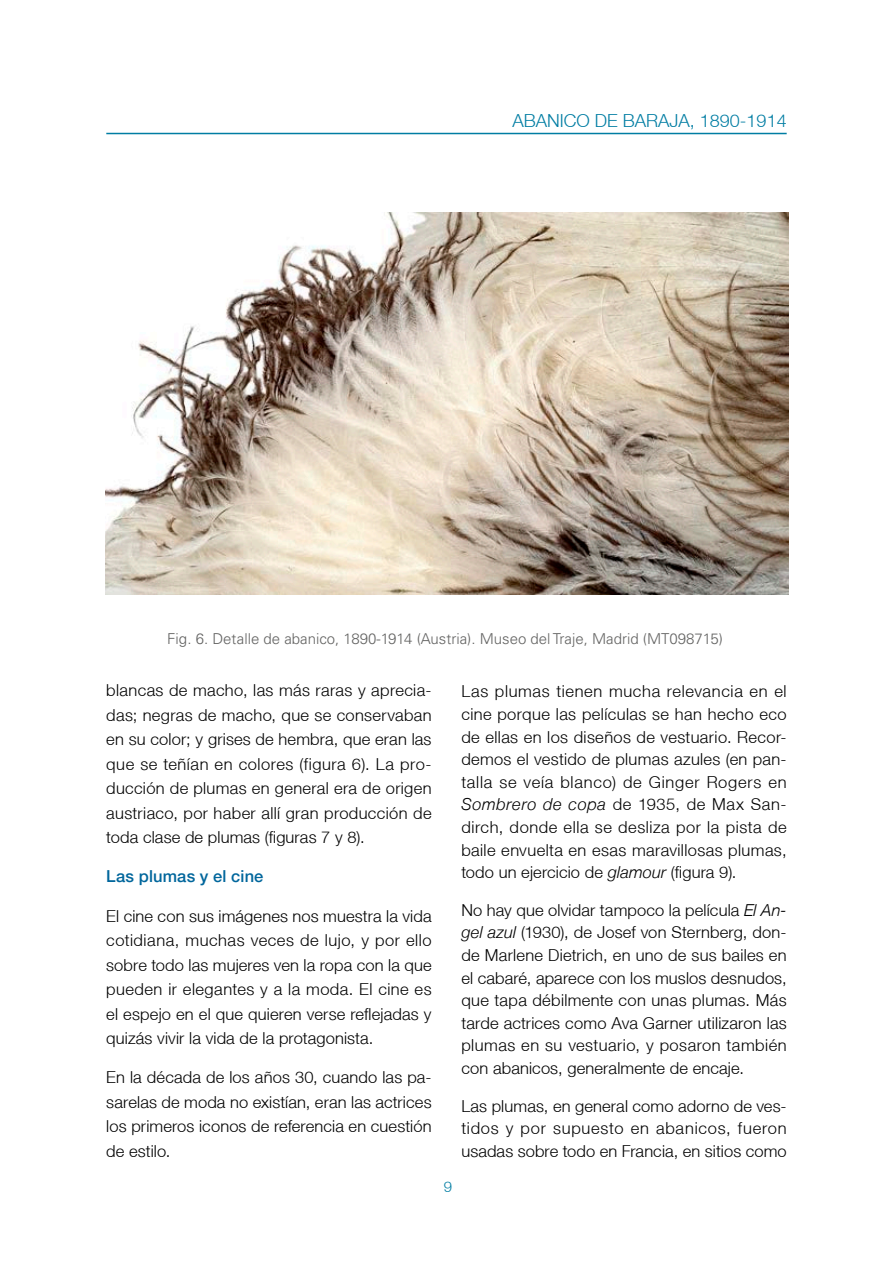
<style>
.page{position:relative;width:893px;height:1263px;background:#fff}
.page>*{position:absolute;margin:0;border:0;box-sizing:border-box;transform-origin:0 0}
.t1{font:300 18px "Helvetica Neue LT";color:#007da3}
.t2{font:300 16.5px/22.6px "Helvetica Neue LT";letter-spacing:.01em;color:#000;text-align:justify}
.t3{font:500 16.5px "Helvetica Neue LT";letter-spacing:.01em;color:#00669c}
.t4{font:300 15px "Univers LT Std";color:#636362}
.t5{font:300 15px "Helvetica Neue LT";color:#007da3}
.s1{font-style:italic}
</style>
<div class="page">
<hr style="left:106px;top:133px;width:681px;height:1px;background:#007da3">
<img style="left:106px;top:213px;width:683px;height:382px">
<p class="t1" style="left:512px;top:109px;width:276px">ABANICO DE BARAJA, 1890-1914</p>
<p class="t4" style="left:167px;top:629px;width:557px">Fig. 6. Detalle de abanico, 1890-1914 (Austria). Museo del Traje, Madrid (MT098715)</p>
<p class="t2" style="left:106px;top:678px;width:327px;line-height:24.5px">blancas de macho, las más raras y aprecia&shy;das; negras de macho, que se conservaban en su color; y grises de hembra, que eran las que se teñían en colores (figura 6). La pro&shy;ducción de plumas en general era de origen austriaco, por haber allí gran producción de toda clase de plumas (figuras 7 y 8).</p>
<p class="t3" style="left:106px;top:867px;width:159px">Las plumas y el cine</p>
<p class="t2" style="left:106px;top:903px;width:327px;line-height:24.5px">El cine con sus imágenes nos muestra la vida cotidiana, muchas veces de lujo, y por ello sobre todo las mujeres ven la ropa con la que pueden ir elegantes y a la moda. El cine es el espejo en el que quieren verse reflejadas y quizás vivir la vida de la protagonista.</p>
<p class="t2" style="left:106px;top:1065px;width:327px;line-height:24.5px">En la década de los años 30, cuando las pa&shy;sarelas de moda no existían, eran las actrices los primeros iconos de referencia en cuestión de estilo.</p>
<p class="t5" style="left:444px;top:1177px;width:10px">9</p>
<p class="t2" style="left:461px;top:680px;width:327px">Las plumas tienen mucha relevancia en el cine porque las películas se han hecho eco de ellas en los diseños de vestuario. Recor&shy;demos el vestido de plumas azules (en pan&shy;talla se veía blanco) de Ginger Rogers en <span class="s1">Sombrero de copa</span> de 1935, de Max San&shy;dirch, donde ella se desliza por la pista de baile envuelta en esas maravillosas plumas, todo un ejercicio de <span class="s1">glamour</span> (figura 9).</p>
<p class="t2" style="left:461px;top:898px;width:327px">No hay que olvidar tampoco la película <span class="s1">El An&shy;gel azul</span> (1930), de Josef von Sternberg, don&shy;de Marlene Dietrich, en uno de sus bailes en el cabaré, aparece con los muslos desnudos, que tapa débilmente con unas plumas. Más tarde actrices como Ava Garner utilizaron las plumas en su vestuario, y posaron también con abanicos, generalmente de encaje.</p>
<p class="t2" style="left:461px;top:1094px;width:327px">Las plumas, en general como adorno de ves&shy;tidos y por supuesto en abanicos, fueron usadas sobre todo en Francia, en sitios como</p>
</div>
